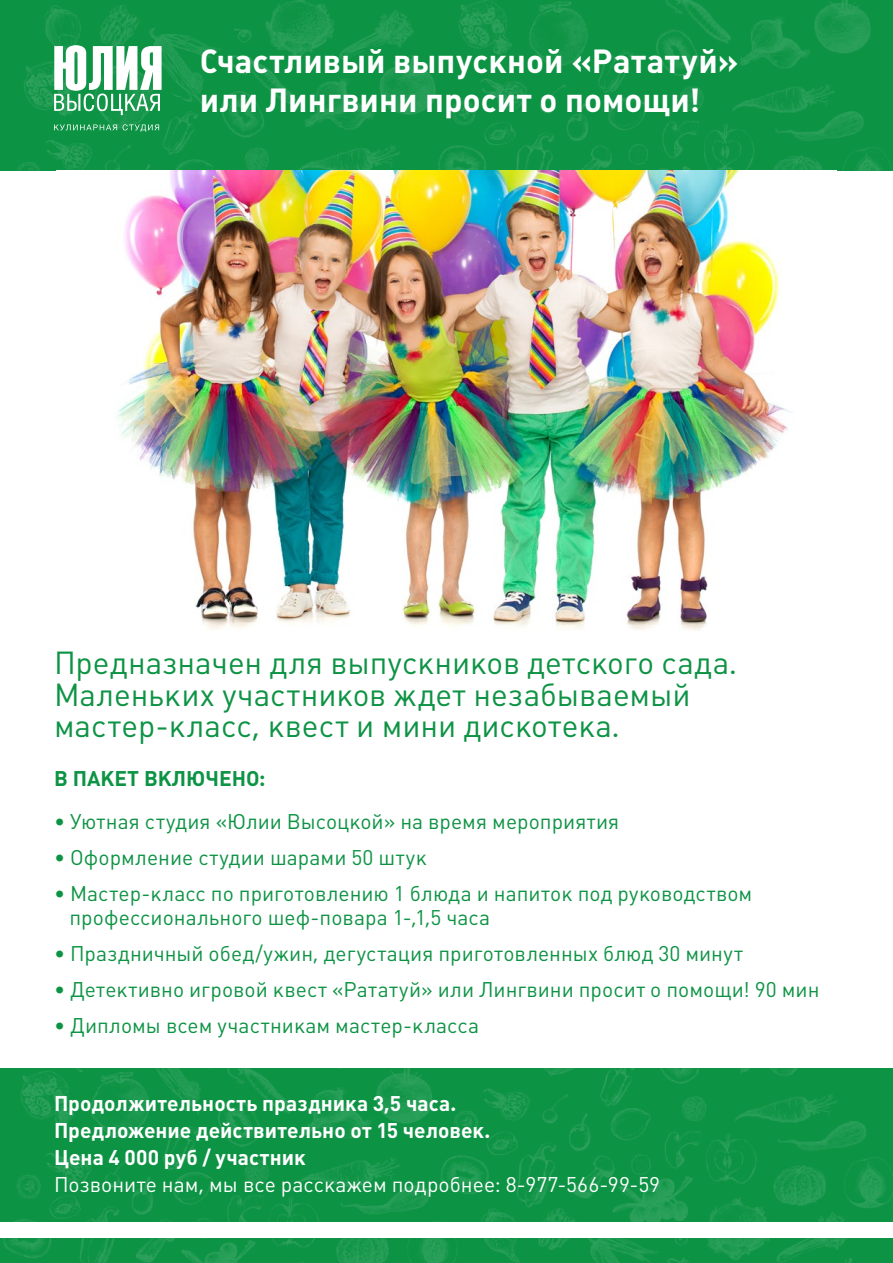
<style>
.page{position:relative;width:893px;height:1263px;background:#fff}
.page>*{position:absolute;margin:0;border:0;box-sizing:border-box;transform-origin:0 0}
.t1{font:700 33px/39.6px "Plumb C";letter-spacing:.005em;color:#fff}
.t2{font:31.5px/31.5px "Plumb C";color:#0d9344}
.t3{font:21px/24px "Plumb C";color:#0d9344}
.t4{font:700 21px/27px "Plumb C";letter-spacing:.005em;color:#fff}
.t5{font:21px "Plumb C";color:#fff}
.t6{font:700 21px "Plumb C";color:#0d9344}
</style>
<div class="page">
<img style="left:0;top:0;width:893px;height:1263px">
<svg style="left:54px;top:45px;width:108px;height:70px"></svg>
<svg style="left:54px;top:124px;width:63px;height:6px"></svg>
<svg style="left:123px;top:124px;width:36px;height:8px"></svg>
<img style="left:56px;top:170px;width:781px;height:461px">
<h1 class="t1" style="left:200px;top:41px;width:540px">Счастливый выпускной «Рататуй» или Лингвини просит о помощи!</h1>
<h2 class="t2" style="left:54px;top:647px;width:685px">Предназначен для выпускников детского сада.<br>Маленьких участников ждет незабываемый мастер-класс, квест и мини дискотека.</h2>
<p class="t6" style="left:54px;top:767px;width:213px">В ПАКЕТ ВКЛЮЧЕНО:</p>
<p class="t3" style="left:54px;top:810px;width:567px">• Уютная студия «Юлии Высоцкой» на время мероприятия</p>
<p class="t3" style="left:54px;top:846px;width:374px">• Оформление студии шарами 50 штук</p>
<p class="t3" style="left:69px;top:882px;width:684px;text-indent:-15px">• Мастер-класс по приготовлению 1 блюда и напиток под руководством профессионального шеф-повара 1-,1,5 часа</p>
<p class="t3" style="left:54px;top:942px;width:690px">• Праздничный обед/ужин, дегустация приготовленных блюд 30 минут</p>
<p class="t3" style="left:54px;top:978px;width:767px">• Детективно игровой квест «Рататуй» или Лингвини просит о помощи! 90 мин</p>
<p class="t3" style="left:54px;top:1014px;width:427px">• Дипломы всем участникам мастер-класса</p>
<p class="t4" style="left:54px;top:1089px;width:438px">Продолжительность праздника 3,5 часа.<br>Предложение действительно от 15 человек.<br>Цена 4 000 руб / участник</p>
<p class="t5" style="left:54px;top:1172px;width:607px">Позвоните нам, мы все расскажем подробнее: 8-977-566-99-59</p>
</div>
